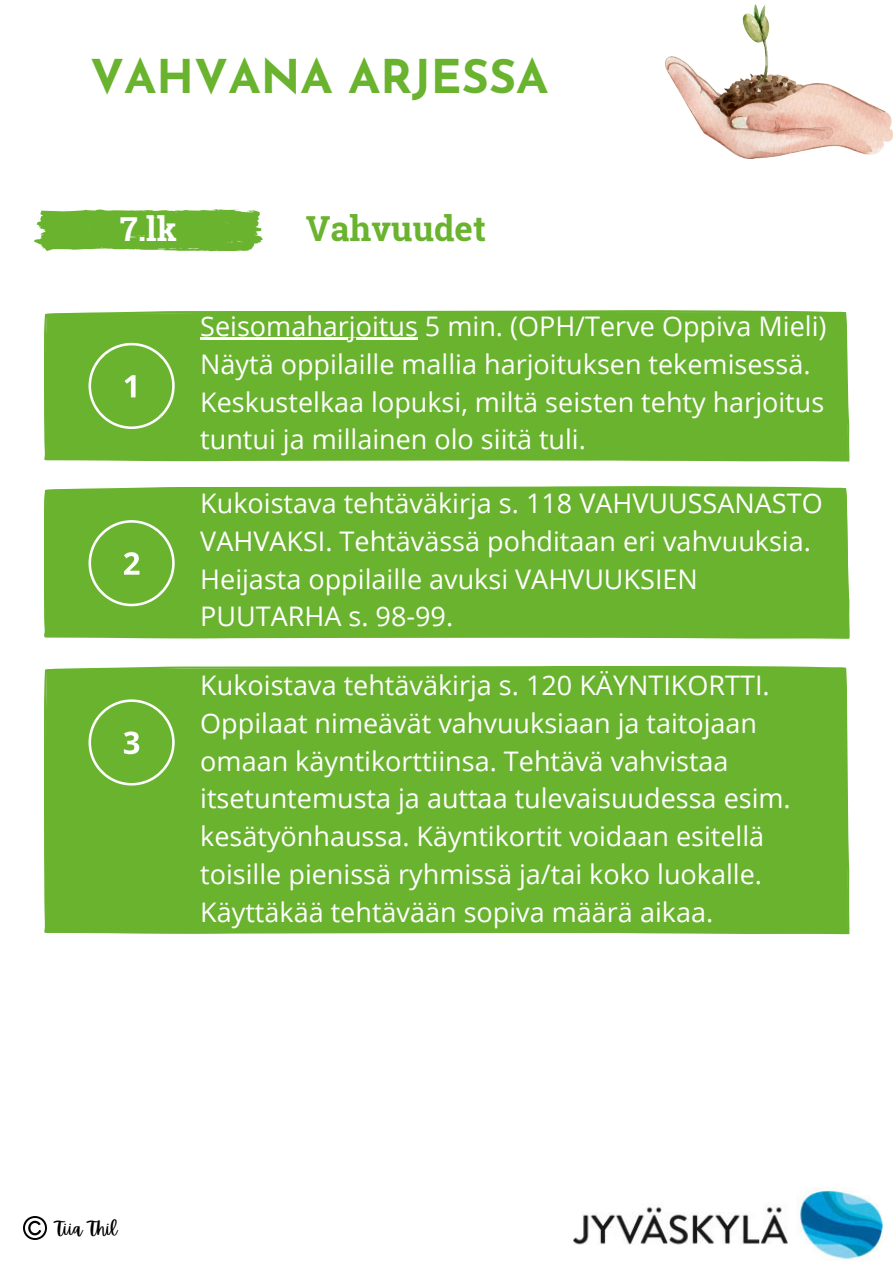
<style>
.page{position:relative;width:893px;height:1263px;background:#fff}
.page>*{position:absolute;margin:0;border:0;box-sizing:border-box;transform-origin:0 0}
.t1{font:700 46.5px "Josefin Sans";color:#69b32e}
.t2{font:700 34.5px "Roboto Slab";color:#69b32e}
.t3{font:700 33px "Roboto Slab";color:#fff}
.t4{font:27px/37.7px "Open Sans";color:#fff}
.t5{font:18px "Apricots";color:#000}
</style>
<div class="page">
<div style="left:44px;top:666px;width:805px;height:268px;background:#69b32e"></div>
<div style="left:44px;top:487px;width:805px;height:152px;background:#69b32e"></div>
<div style="left:44px;top:310px;width:805px;height:152px;background:#69b32e"></div>
<svg style="left:88px;top:343px;width:87px;height:86px;background:#79bb44"></svg>
<svg style="left:88px;top:520px;width:87px;height:86px;background:#7abb45"></svg>
<svg style="left:88px;top:699px;width:87px;height:86px;background:#7abb45"></svg>
<svg style="left:34px;top:209px;width:229px;height:42px;background:#79bb45"></svg>
<img style="left:665px;top:5px;width:228px;height:153px">
<hr style="left:200px;top:338px;width:218px;height:2px;background:#fff">
<img style="left:574px;top:1187px;width:308px;height:74px">
<img style="left:24px;top:1216px;width:23px;height:23px">
<p class="t1" style="left:90px;top:58px;width:460px">VAHVANA ARJESSA</p>
<p class="t3" style="left:120px;top:206px;width:58px">7.lk</p>
<p class="t2" style="left:306px;top:205px;width:181px">Vahvuudet</p>
<h3 class="t4" style="left:200px;top:307px;width:628px">Seisomaharjoitus 5 min. (OPH/Terve Oppiva Mieli)<br>Näytä oppilaille mallia harjoituksen tekemisessä.<br>Keskustelkaa lopuksi, miltä seisten tehty harjoitus tuntui ja millainen olo siitä tuli.</h3>
<h2 class="t4" style="left:200px;top:484px;width:624px">Kukoistava tehtäväkirja s. 118 VAHVUUSSANASTO VAHVAKSI. Tehtävässä pohditaan eri vahvuuksia.<br>Heijasta oppilaille avuksi VAHVUUKSIEN PUUTARHA s. 98-99.</h2>
<h2 class="t4" style="left:200px;top:666px;width:592px">Kukoistava tehtäväkirja s. 120 KÄYNTIKORTTI.<br>Oppilaat nimeävät vahvuuksiaan ja taitojaan omaan käyntikorttiinsa. Tehtävä vahvistaa itsetuntemusta ja auttaa tulevaisuudessa esim. kesätyönhaussa. Käyntikortit voidaan esitellä toisille pienissä ryhmissä ja/tai koko luokalle.<br>Käyttäkää tehtävään sopiva määrä aikaa.</h2>
<p class="t5" style="left:55px;top:1218px;width:63px">Tiia Thil</p>
</div>
